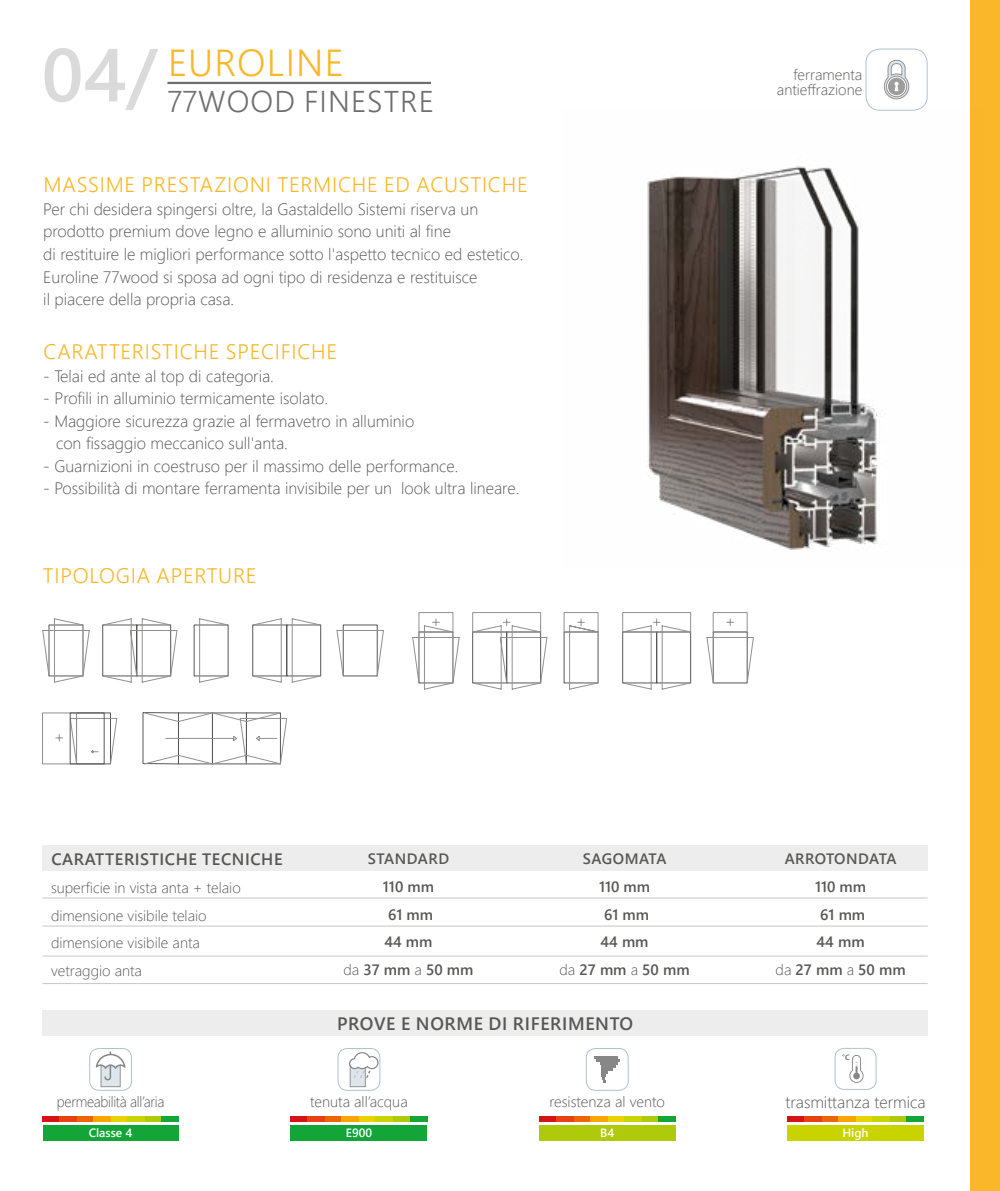
<style>
.page{position:relative;width:1000px;height:1191px;background:#fff}
.page>*{position:absolute;margin:0;border:0;box-sizing:border-box;transform-origin:0 0}
.t1{font:37.5px "Webly Sleek UI Semilight";letter-spacing:.035em;color:#fab729}
.t2{font:30px "Webly Sleek UI Semilight";letter-spacing:.035em;color:#706f6f}
.t3{font:21px "Webly Sleek UI Semilight";letter-spacing:.035em;color:#fab729}
.t4{font:18px "Webly Sleek UI Semibold";letter-spacing:.035em;color:#575756}
.t5{font:16.5px/22.5px "Webly Sleek UI Light";color:#575756}
.t6{font:16.5px "Webly Sleek UI Semibold";letter-spacing:.035em;color:#575756}
.t7{font:15px/27.8px "Webly Sleek UI Light";color:#575756}
.t8{font:15px/27.8px "Webly Sleek UI Semibold";color:#575756;text-align:center}
.t9{font:15px "Webly Sleek UI Light";letter-spacing:-.02em;color:#575756;scale:.94 1}
.t10{font:12px "Webly Sleek UI Semibold";color:#fff}
.s1{font-family:"Webly Sleek UI Semibold";font-size:75px;color:#dadada}
.s2{font-family:"Webly Sleek UI Light"}
</style>
<div class="page">
<div style="left:969px;top:0;width:30px;height:1191px;background:#fab729"></div>
<img style="left:647px;top:110px;width:323px;height:457px">
<div style="left:43px;top:845px;width:884px;height:25px;background:#ededed"></div>
<hr style="left:43px;top:897px;width:884px;height:1px;background:#c6c6c6">
<hr style="left:43px;top:925px;width:884px;height:1px;background:#c6c6c6">
<hr style="left:43px;top:955px;width:884px;height:1px;background:#c6c6c6">
<hr style="left:43px;top:983px;width:884px;height:1px;background:#c6c6c6">
<hr style="left:167px;top:82px;width:264px;height:2px;background:#706f6f">
<div style="left:43px;top:1010px;width:884px;height:25px;background:#ededed"></div>
<div style="left:43px;top:1116px;width:17px;height:5px;background:#d51317"></div>
<div style="left:77px;top:1116px;width:17px;height:5px;background:#ec6608"></div>
<div style="left:111px;top:1116px;width:17px;height:5px;background:#e8d300"></div>
<div style="left:145px;top:1116px;width:17px;height:5px;background:#afca0b"></div>
<div style="left:60px;top:1116px;width:17px;height:5px;background:#e74011"></div>
<div style="left:94px;top:1116px;width:17px;height:5px;background:#f7a600"></div>
<div style="left:128px;top:1116px;width:17px;height:5px;background:#c8d300"></div>
<div style="left:162px;top:1116px;width:17px;height:5px;background:#13a538"></div>
<div style="left:43px;top:1124px;width:135px;height:16px;background:#13a538"></div>
<div style="left:89px;top:1048px;width:43px;height:42px;border:1px solid #aec2ce;border-radius:9px"></div>
<div style="left:101px;top:1064px;width:19px;height:23px;background:#dde6ec;border:1px solid #929292"></div>
<svg style="left:96px;top:1051px;width:29px;height:29px"></svg>
<div style="left:291px;top:1116px;width:17px;height:5px;background:#d51317"></div>
<div style="left:325px;top:1116px;width:17px;height:5px;background:#ec6608"></div>
<div style="left:359px;top:1116px;width:17px;height:5px;background:#e8d300"></div>
<div style="left:393px;top:1116px;width:17px;height:5px;background:#afca0b"></div>
<div style="left:308px;top:1116px;width:17px;height:5px;background:#e74011"></div>
<div style="left:342px;top:1116px;width:17px;height:5px;background:#f7a600"></div>
<div style="left:376px;top:1116px;width:17px;height:5px;background:#c8d300"></div>
<div style="left:410px;top:1116px;width:17px;height:5px;background:#13a538"></div>
<div style="left:291px;top:1124px;width:136px;height:16px;background:#13a538"></div>
<div style="left:337px;top:1048px;width:43px;height:42px;border:1px solid #aec2ce;border-radius:9px"></div>
<div style="left:350px;top:1063px;width:15px;height:24px;background:#dde6ec;border:1px solid #929292"></div>
<svg style="left:349px;top:1052px;width:29px;height:26px"></svg>
<div style="left:586px;top:1048px;width:42px;height:42px;border:1px solid #aec2ce;border-radius:9px"></div>
<hr style="left:594px;top:1056px;width:24px;height:2px;background:#878787">
<hr style="left:596px;top:1059px;width:23px;height:2px;background:#878787">
<svg style="left:600px;top:1062px;width:18px;height:20px"></svg>
<div style="left:539px;top:1116px;width:17px;height:5px;background:#d51317"></div>
<div style="left:573px;top:1116px;width:17px;height:5px;background:#ec6608"></div>
<div style="left:607px;top:1116px;width:17px;height:5px;background:#e8d300"></div>
<div style="left:641px;top:1116px;width:17px;height:5px;background:#afca0b"></div>
<div style="left:556px;top:1116px;width:17px;height:5px;background:#e74011"></div>
<div style="left:590px;top:1116px;width:17px;height:5px;background:#f7a600"></div>
<div style="left:624px;top:1116px;width:17px;height:5px;background:#c8d300"></div>
<div style="left:658px;top:1116px;width:17px;height:5px;background:#13a538"></div>
<div style="left:539px;top:1124px;width:136px;height:16px;background:#afca0b"></div>
<div style="left:834px;top:1048px;width:42px;height:41px;border:1px solid #aec2ce;border-radius:9px"></div>
<svg style="left:842px;top:1054px;width:22px;height:29px"></svg>
<div style="left:787px;top:1116px;width:17px;height:5px;background:#d51317"></div>
<div style="left:821px;top:1116px;width:17px;height:5px;background:#ec6608"></div>
<div style="left:855px;top:1116px;width:17px;height:5px;background:#e8d300"></div>
<div style="left:889px;top:1116px;width:17px;height:5px;background:#afca0b"></div>
<div style="left:804px;top:1116px;width:17px;height:5px;background:#e74011"></div>
<div style="left:838px;top:1116px;width:17px;height:5px;background:#f7a600"></div>
<div style="left:872px;top:1116px;width:17px;height:5px;background:#c8d300"></div>
<div style="left:906px;top:1116px;width:17px;height:5px;background:#13a538"></div>
<div style="left:787px;top:1124px;width:136px;height:16px;background:#c8d300"></div>
<div style="left:865px;top:49px;width:62px;height:62px;border:1px solid #aec2ce;border-radius:14px"></div>
<svg style="left:883px;top:60px;width:26px;height:40px"></svg>
<svg style="left:42px;top:618px;width:342px;height:146px"></svg>
<svg style="left:412px;top:612px;width:341px;height:77px"></svg>
<div style="left:70px;top:712px;width:34px;height:52px;border:1px solid #575756"></div>
<h1 class="t1" style="left:42px;top:35px;width:303px"><span class="s1">04/</span> EUROLINE</h1>
<h2 class="t2" style="left:167px;top:79px;width:268px">77WOOD FINESTRE</h2>
<p class="t3" style="left:44px;top:169px;width:485px">MASSIME PRESTAZIONI TERMICHE ED ACUSTICHE</p>
<p class="t5" style="left:43px;top:197px;width:481px">Per chi desidera spingersi oltre, la Gastaldello Sistemi riserva un prodotto premium dove legno e alluminio sono uniti al fine<br>di restituire le migliori performance sotto l'aspetto tecnico ed estetico.<br>Euroline 77wood si sposa ad ogni tipo di residenza e restituisce<br>il piacere della propria casa.</p>
<p class="t3" style="left:44px;top:336px;width:295px">CARATTERISTICHE SPECIFICHE</p>
<p class="t5" style="left:43px;top:364px;width:232px">- Telai ed ante al top di categoria.</p>
<p class="t5" style="left:43px;top:386px;width:286px">- Profili in alluminio termicamente isolato.</p>
<p class="t5" style="left:56px;top:409px;width:359px;text-indent:-13px">- Maggiore sicurezza grazie al fermavetro in alluminio con fissaggio meccanico sull'anta.</p>
<p class="t5" style="left:43px;top:454px;width:416px">- Guarnizioni in coestruso per il massimo delle performance.</p>
<p class="t5" style="left:43px;top:476px;width:477px">- Possibilità di montare ferramenta invisibile per un look ultra lineare.</p>
<p class="t3" style="left:43px;top:560px;width:215px">TIPOLOGIA APERTURE</p>
<p class="t7" style="left:776px;top:66px;width:87px;line-height:15px;text-align:right">ferramenta antieffrazione</p>
<p class="t6" style="left:51px;top:846px;width:233px">CARATTERISTICHE TECNICHE</p>
<p class="t7" style="left:51px;top:873px;width:191px">superficie in vista anta + telaio dimensione visibile telaio dimensione visibile anta vetraggio anta</p>
<p class="t9" style="left:57px;top:1090px;width:116px">permeabilità all’aria</p>
<p class="t10" style="left:89px;top:1123px;width:45px">Classe 4</p>
<p class="t8" style="left:343px;top:844px;width:131px">STANDARD<br>110 mm<br>61 mm<br>44 mm<br><span class="s2">da</span> 37 mm <span class="s2">a</span> 50 mm</p>
<p class="t8" style="left:559px;top:844px;width:131px">SAGOMATA<br>110 mm<br>61 mm<br>44 mm<br><span class="s2">da</span> 27 mm <span class="s2">a</span> 50 mm</p>
<p class="t8" style="left:775px;top:844px;width:131px">ARROTONDATA<br>110 mm<br>61 mm<br>44 mm<br><span class="s2">da</span> 27 mm <span class="s2">a</span> 50 mm</p>
<p class="t4" style="left:337px;top:1009px;width:297px">PROVE E NORME DI RIFERIMENTO</p>
<p class="t7" style="left:310px;top:1087px;width:99px">tenuta all’acqua</p>
<p class="t10" style="left:346px;top:1123px;width:28px">E900</p>
<p class="t7" style="left:549px;top:1087px;width:117px">resistenza al vento</p>
<p class="t10" style="left:600px;top:1123px;width:16px">B4</p>
<p class="t5" style="left:785px;top:1090px;width:142px">trasmittanza termica</p>
<p class="t10" style="left:842px;top:1123px;width:28px">High</p>
</div>
